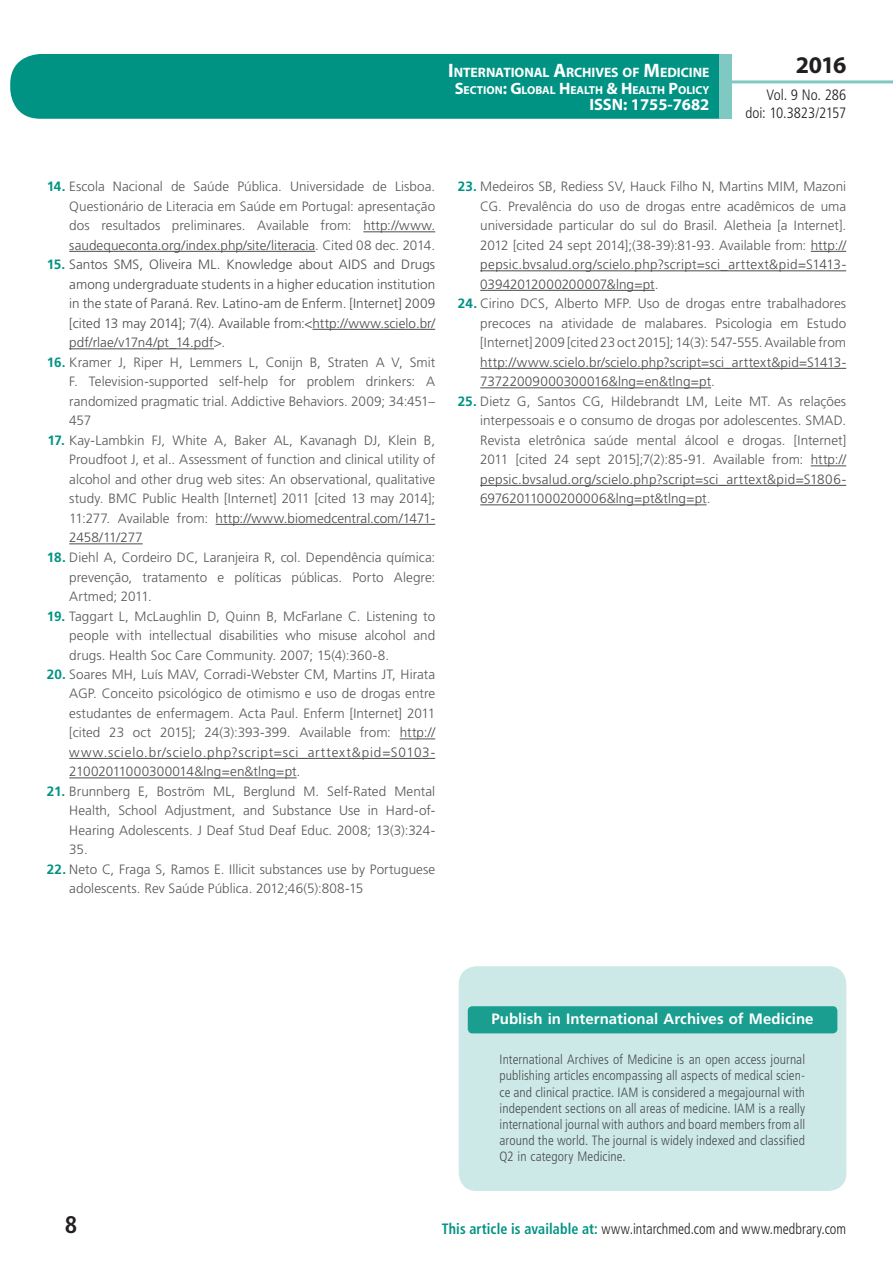
<style>
.page{position:relative;width:893px;height:1263px;background:#fff}
.page>*{position:absolute;margin:0;border:0;box-sizing:border-box;transform-origin:0 0}
.t1{font:700 24px "Myriad Pro";color:#231f20}
.t2{font:700 condensed 24px "Frutiger LT Std";color:#231f20}
.t3{font:700 16.5px "Myriad Pro";color:#fff}
.t4{font:300 condensed 15px "Frutiger LT Std";letter-spacing:.005em;color:#231f20;scale:.94 1}
.t5{font:700 15px "Frutiger LT Std";letter-spacing:.005em;color:#fff}
.t6{font:300 condensed 15px/18px "Frutiger LT Std";letter-spacing:.005em;color:#231f20;text-align:right}
.t7{font:700 13.65px "Myriad Pro";letter-spacing:-.005em;color:#fff}
.t8{font:300 13.5px/19.5px "Frutiger LT Std";letter-spacing:.005em;color:#57585a;text-align:justify}
.t9{font:300 condensed 13.5px/16.2px "Frutiger LT Std";letter-spacing:.01em;color:#4b4c4d;text-align:justify}
.t10{font:300 13.5px/19.5px "Frutiger LT Std";letter-spacing:.005em;color:#4b4c4d;text-align:justify}
.t11{font:700 11.55px "Myriad Pro";color:#fff}
.s1{font-size:19.5px}
.s2{font-size:16.5px}
.s3{font-weight:700;color:#009384}
.s4{color:#4b4c4d}
.s5{color:#57585a}
</style>
<div class="page">
<div style="left:10px;top:54px;width:775px;height:65px;background:#009384;border-radius:30px"></div>
<div style="left:732px;top:0;width:161px;height:157px;background:#fff"></div>
<hr style="left:730px;top:80px;width:163px;height:3px;background:#80c9c2">
<div style="left:719px;top:54px;width:13px;height:65px;background:#80c9c2"></div>
<hr style="left:363px;top:231px;width:72px;height:1px;background:#4b4c4d">
<hr style="left:69px;top:251px;width:246px;height:1px;background:#4b4c4d">
<hr style="left:312px;top:329px;width:123px;height:1px;background:#4b4c4d">
<hr style="left:69px;top:348px;width:145px;height:1px;background:#4b4c4d">
<hr style="left:216px;top:524px;width:219px;height:1px;background:#4b4c4d">
<hr style="left:69px;top:543px;width:74px;height:1px;background:#4b4c4d">
<hr style="left:400px;top:738px;width:35px;height:1px;background:#4b4c4d">
<hr style="left:69px;top:758px;width:366px;height:1px;background:#4b4c4d">
<hr style="left:69px;top:777px;width:228px;height:1px;background:#4b4c4d">
<hr style="left:811px;top:251px;width:35px;height:1px;background:#4b4c4d">
<hr style="left:480px;top:270px;width:366px;height:1px;background:#4b4c4d">
<hr style="left:480px;top:290px;width:175px;height:1px;background:#4b4c4d">
<hr style="left:480px;top:368px;width:366px;height:1px;background:#4b4c4d">
<hr style="left:480px;top:387px;width:231px;height:1px;background:#4b4c4d">
<hr style="left:811px;top:465px;width:35px;height:1px;background:#4b4c4d">
<hr style="left:480px;top:485px;width:366px;height:1px;background:#4b4c4d">
<hr style="left:480px;top:504px;width:227px;height:1px;background:#4b4c4d">
<div style="left:459px;top:966px;width:387px;height:225px;background:#cce9e7;border-radius:18px"></div>
<div style="left:468px;top:1006px;width:369px;height:27px;background:#1a9e90;border-radius:4px"></div>
<p class="t7" style="left:448px;top:64px;width:263px"><span class="s1">I</span>NTERNATIONAL <span class="s1">A</span>RCHIVES OF <span class="s1">M</span>EDICINE</p>
<p class="t11" style="left:455px;top:82px;width:256px"><span class="s2">S</span>ECTION<span class="s2">: G</span>LOBAL <span class="s2">H</span> EALTH <span class="s2">&amp; H</span> EALTH <span class="s2">P</span>OLICY</p>
<p class="t3" style="left:589px;top:94px;width:122px">ISSN: 1755-7682</p>
<h1 class="t1" style="left:796px;top:49px;width:52px">2016</h1>
<p class="t6" style="left:745px;top:86px;width:102px">Vol. 9 No. 286 doi: 10.3823/2157</p>
<p class="t8" style="left:69px;top:177px;width:367px;text-indent:-23px"><span class="s3">14.</span> Escola Nacional de Saúde Pública. Universidade de Lisboa.<br>Questionário de Literacia em Saúde em Portugal: apresentação dos resultados preliminares. Available from: <span class="s4">http://www. saudequeconta.org/index.php/site/literacia</span>. Cited 08 dec. 2014.</p>
<p class="t10" style="left:69px;top:255px;width:367px;text-indent:-23px"><span class="s3">15.</span> Santos SMS, Oliveira ML. Knowledge about AIDS and Drugs among undergraduate students in a higher education institution in the state of Paraná. Rev. Latino-am de Enferm. [Internet] 2009 [cited 13 may 2014]; 7(4). Available from:&lt;http://www.scielo.br/ pdf/rlae/v17n4/pt_14.pdf<span class="s5">&gt;.</span></p>
<p class="t8" style="left:69px;top:353px;width:367px;text-indent:-23px"><span class="s3">16.</span> Kramer J, Riper H, Lemmers L, Conijn B, Straten A V, Smit F. Television-supported self-help for problem drinkers: A randomized pragmatic trial. Addictive Behaviors. 2009; 34:451– 457</p>
<p class="t8" style="left:69px;top:431px;width:367px;text-indent:-22px"><span class="s3">17.</span> Kay-Lambkin FJ, White A, Baker AL, Kavanagh DJ, Klein B, Proudfoot J, et al.. Assessment of function and clinical utility of alcohol and other drug web sites: An observational, qualitative study. BMC Public Health [Internet] 2011 [cited 13 may 2014]; 11:277. Available from: <span class="s4">http://www.biomedcentral.com/1471- 2458/11/277</span></p>
<p class="t8" style="left:69px;top:548px;width:367px;text-indent:-23px"><span class="s3">18.</span> Diehl A, Cordeiro DC, Laranjeira R, col. Dependência química: prevenção, tratamento e políticas públicas. Porto Alegre:<br>Artmed; 2011.</p>
<p class="t8" style="left:69px;top:606px;width:367px;text-indent:-22px"><span class="s3">19.</span> Taggart L, McLaughlin D, Quinn B, McFarlane C. Listening to people with intellectual disabilities who misuse alcohol and drugs. Health Soc Care Community. 2007; 15(4):360-8.</p>
<p class="t8" style="left:69px;top:665px;width:367px;text-indent:-23px"><span class="s3">20.</span> Soares MH, Luís MAV, Corradi-Webster CM, Martins JT, Hirata AGP. Conceito psicológico de otimismo e uso de drogas entre estudantes de enfermagem. Acta Paul. Enferm [Internet] 2011 [cited 23 oct 2015]; 24(3):393-399. Available from: <span class="s4">http:// www.scielo.br/scielo.php?script=sci_arttext&amp;pid=S0103- 21002011000300014&amp;lng=en&amp;tlng=pt</span>.</p>
<p class="t8" style="left:69px;top:782px;width:367px;text-indent:-23px"><span class="s3">21.</span> Brunnberg E, Boström ML, Berglund M. Self-Rated Mental Health, School Adjustment, and Substance Use in Hard-of-Hearing Adolescents. J Deaf Stud Deaf Educ. 2008; 13(3):324- 35.</p>
<p class="t8" style="left:69px;top:860px;width:367px;text-indent:-23px"><span class="s3">22.</span> Neto C, Fraga S, Ramos E. Illicit substances use by Portuguese adolescents. Rev Saúde Pública. 2012;46(5):808-15</p>
<p class="t8" style="left:480px;top:177px;width:367px;text-indent:-22px"><span class="s3">23.</span> Medeiros SB, Rediess SV, Hauck Filho N, Martins MIM, Mazoni CG. Prevalência do uso de drogas entre acadêmicos de uma universidade particular do sul do Brasil. Aletheia [a Internet].<br>2012 [cited 24 sept 2014];(38-39):81-93. Available from: <span class="s4">http:// pepsic.bvsalud.org/scielo.php?script=sci_arttext&amp;pid=S1413- 03942012000200007&amp;lng=pt</span>.</p>
<p class="t8" style="left:480px;top:294px;width:367px;text-indent:-22px"><span class="s3">24.</span> Cirino DCS, Alberto MFP. Uso de drogas entre trabalhadores precoces na atividade de malabares. Psicologia em Estudo [Internet] 2009 [cited 23 oct 2015]; 14(3): 547-555. Available from</p>
<p class="t10" style="left:480px;top:353px;width:367px">http://www.scielo.br/scielo.php?script=sci_arttext&amp;pid=S1413-<br>73722009000300016&amp;lng=en&amp;tlng=pt<span class="s5">.</span></p>
<p class="t8" style="left:480px;top:392px;width:367px;text-indent:-23px"><span class="s3">25.</span> Dietz G, Santos CG, Hildebrandt LM, Leite MT. As relações interpessoais e o consumo de drogas por adolescentes. SMAD.<br>Revista eletrônica saúde mental álcool e drogas. [Internet] 2011 [cited 24 sept 2015];7(2):85-91. Available from: <span class="s4">http:// pepsic.bvsalud.org/scielo.php?script=sci_arttext&amp;pid=S1806- 69762011000200006&amp;lng=pt&amp;tlng=pt</span>.</p>
<p class="t5" style="left:491px;top:1010px;width:324px">Publish in International Archives of Medicine</p>
<p class="t9" style="left:500px;top:1052px;width:307px">International Archives of Medicine is an open access journal publishing articles encompassing all aspects of medical scien&shy;ce and clinical practice. IAM is considered a megajournal with independent sections on all areas of medicine. IAM is a really international journal with authors and board members from all around the world. The journal is widely indexed and classified Q2 in category Medicine.</p>
<h1 class="t2" style="left:65px;top:1210px;width:14px">8</h1>
<p class="t4" style="left:442px;top:1220px;width:432px"><span class="s3">This article is available at:</span> www.intarchmed.com and www.medbrary.com</p>
</div>
